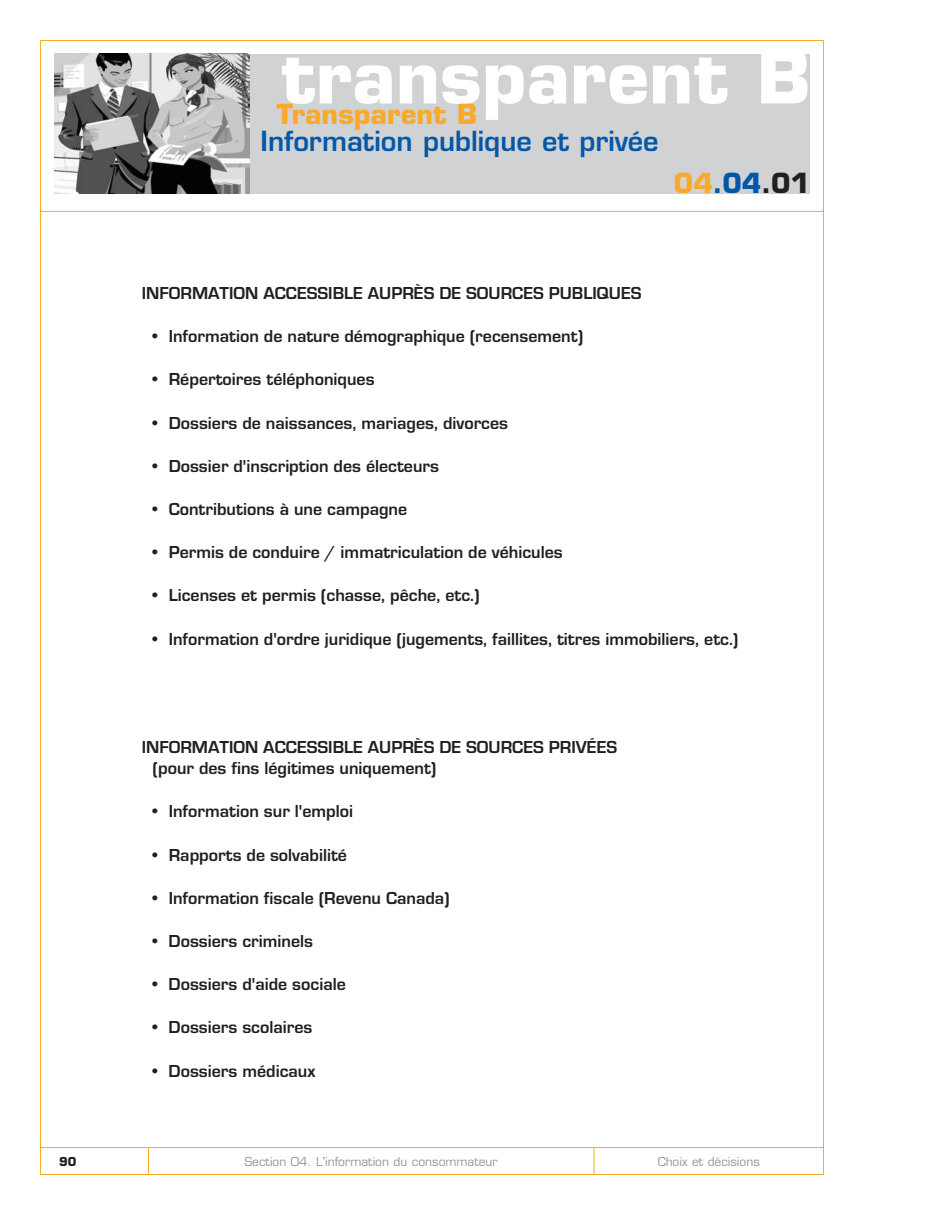
<style>
.page{position:relative;width:945px;height:1215px;background:#fff}
.page>*{position:absolute;margin:0;border:0;box-sizing:border-box;transform-origin:0 0}
.t1{font:700 72px "Eurostile";color:#fff}
.t2{font:600 27px "Eurostile";color:#0157a8}
.t3{font:700 27px "Eurostile";color:#faa928}
.t4{font:700 27px "Eurostile";color:#0157a8}
.t5{font:700 18px/21.6px "Eurostile";color:#231f20}
.t6{font:12px "Eurostile";color:#939598}
.t7{font:700 12px "Eurostile";color:#231f20}
.s1{color:#faa928}
.s2{color:#231f20}
</style>
<div class="page">
<hr style="left:40px;top:40px;width:784px;height:1px;background:#faa928">
<hr style="left:40px;top:1174px;width:784px;height:1px;background:#faa928">
<hr style="left:40px;top:40px;width:1px;height:1134px;background:#faa928">
<hr style="left:823px;top:40px;width:1px;height:1134px;background:#faa928">
<hr style="left:40px;top:1147px;width:784px;height:1px;background:#faa928">
<svg style="left:148px;top:1148px;width:1px;height:26px"></svg>
<svg style="left:594px;top:1148px;width:1px;height:26px"></svg>
<div style="left:250px;top:54px;width:560px;height:140px;background:#d1d2d4"></div>
<img style="left:54px;top:54px;width:196px;height:139px">
<hr style="left:40px;top:211px;width:784px;height:1px;background:#faa928">
<h1 class="t1" style="left:281px;top:50px;width:531px">transparent B</h1>
<h2 class="t2" style="left:261px;top:130px;width:400px">Information publique et privée</h2>
<h2 class="t4" style="left:674px;top:173px;width:138px"><span class="s1">04</span>.04<span class="s2">.01</span></h2>
<h2 class="t3" style="left:277px;top:104px;width:202px">Transparent B</h2>
<p class="t5" style="left:142px;top:282px;width:501px">INFORMATION ACCESSIBLE AUPRÈS DE SOURCES PUBLIQUES</p>
<p class="t5" style="left:153px;top:325px;width:432px">• Information de nature démographique (recensement)</p>
<p class="t5" style="left:152px;top:368px;width:224px">• Répertoires téléphoniques</p>
<p class="t5" style="left:152px;top:412px;width:357px">• Dossiers de naissances, mariages, divorces</p>
<p class="t5" style="left:152px;top:455px;width:288px">• Dossier d'inscription des électeurs</p>
<p class="t5" style="left:152px;top:498px;width:256px">• Contributions à une campagne</p>
<p class="t5" style="left:152px;top:541px;width:412px">• Permis de conduire / immatriculation de véhicules</p>
<p class="t5" style="left:152px;top:584px;width:329px">• Licenses et permis (chasse, pêche, etc.)</p>
<p class="t5" style="left:152px;top:628px;width:587px">• Information d'ordre juridique (jugements, faillites, titres immobiliers, etc.)</p>
<p class="t5" style="left:153px;top:736px;width:466px;text-indent:-11px">INFORMATION ACCESSIBLE AUPRÈS DE SOURCES PRIVÉES (pour des fins légitimes uniquement)</p>
<p class="t5" style="left:152px;top:800px;width:202px">• Information sur l'emploi</p>
<p class="t5" style="left:152px;top:844px;width:196px">• Rapports de solvabilité</p>
<p class="t5" style="left:152px;top:887px;width:299px">• Information fiscale (Revenu Canada)</p>
<p class="t5" style="left:152px;top:930px;width:162px">• Dossiers criminels</p>
<p class="t5" style="left:152px;top:973px;width:195px">• Dossiers d'aide sociale</p>
<p class="t5" style="left:152px;top:1016px;width:162px">• Dossiers scolaires</p>
<p class="t5" style="left:152px;top:1060px;width:165px">• Dossiers médicaux</p>
<p class="t7" style="left:59px;top:1156px;width:19px">90</p>
<p class="t6" style="left:245px;top:1156px;width:254px">Section 04. L'information du consommateur</p>
<p class="t6" style="left:658px;top:1156px;width:104px">Choix et décisions</p>
</div>
